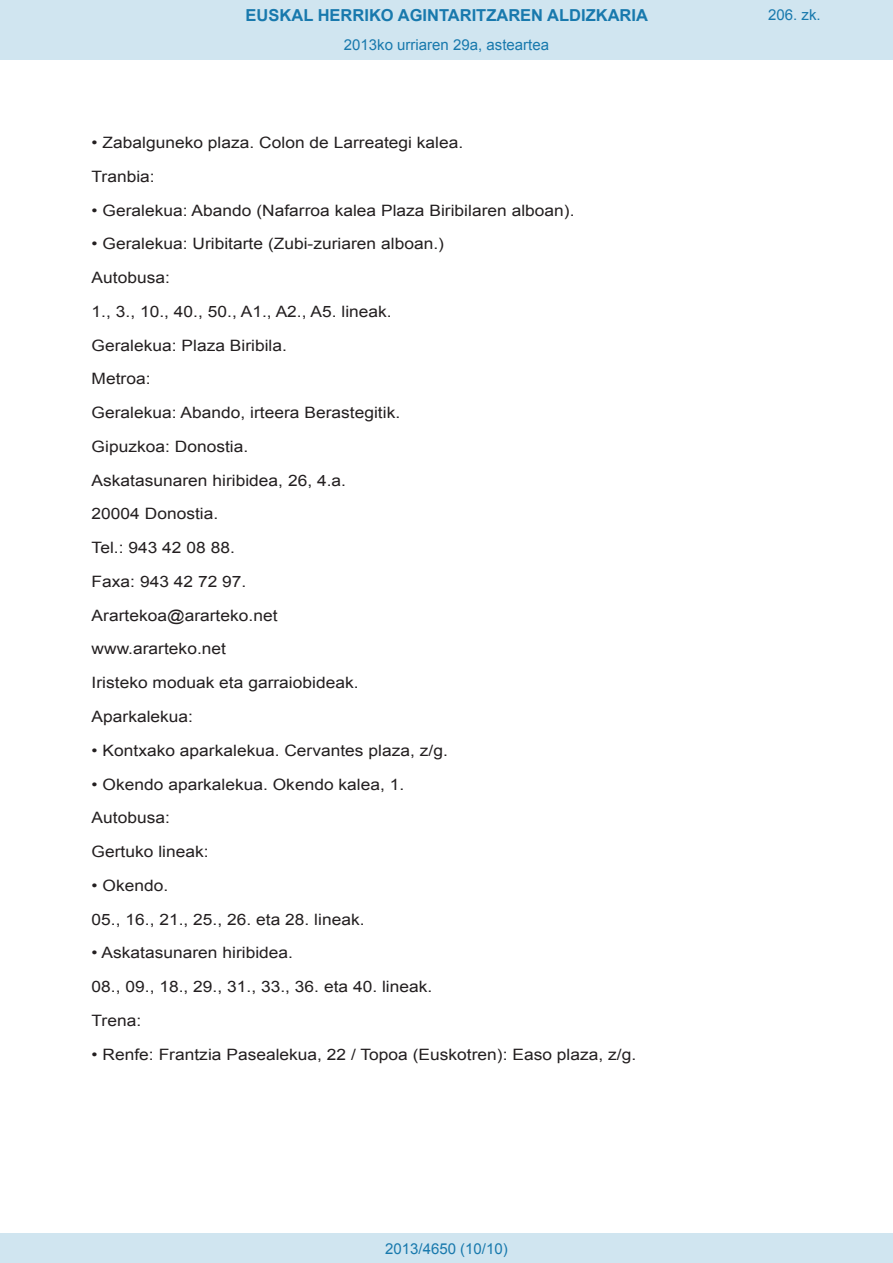
<style>
.page{position:relative;width:893px;height:1263px;background:#fff}
.page>*{position:absolute;margin:0;border:0;box-sizing:border-box;transform-origin:0 0}
.t1{font:700 16.5px "Arial";color:#1879ad}
.BOPVDetalle{font:15.6px "Arial";color:#231f20;scale:1.11 1}
.Paginacion_Centro{font:15px "Arial";color:#1879ad}
</style>
<div class="page">
<div style="left:0;top:0;width:893px;height:60px;background:#d0e5f0"></div>
<div style="left:0;top:1233px;width:893px;height:30px;background:#d0e5f0"></div>
<p class="t1" style="left:246px;top:4px;width:404px">EUSKAL HERRIKO AGINTARITZAREN ALDIZKARIA</p>
<p class="Paginacion_Centro" style="left:344px;top:35px;width:207px">2013ko urriaren 29a, asteartea</p>
<p class="BOPVDetalle" style="left:92px;top:132px;width:336px">• Zabalguneko plaza. Colon de Larreategi kalea.</p>
<p class="BOPVDetalle" style="left:92px;top:166px;width:58px">Tranbia:</p>
<p class="BOPVDetalle" style="left:92px;top:200px;width:437px">• Geralekua: Abando (Nafarroa kalea Plaza Biribilaren alboan).</p>
<p class="BOPVDetalle" style="left:92px;top:234px;width:319px">• Geralekua: Uribitarte (Zubi-zuriaren alboan.)</p>
<p class="BOPVDetalle" style="left:92px;top:267px;width:72px">Autobusa:</p>
<p class="BOPVDetalle" style="left:92px;top:301px;width:272px">1., 3., 10., 40., 50., A1., A2., A5. lineak.</p>
<p class="BOPVDetalle" style="left:92px;top:335px;width:177px">Geralekua: Plaza Biribila.</p>
<p class="BOPVDetalle" style="left:92px;top:369px;width:55px">Metroa:</p>
<p class="BOPVDetalle" style="left:92px;top:402px;width:279px">Geralekua: Abando, irteera Berastegitik.</p>
<p class="BOPVDetalle" style="left:92px;top:436px;width:143px">Gipuzkoa: Donostia.</p>
<p class="BOPVDetalle" style="left:92px;top:470px;width:231px">Askatasunaren hiribidea, 26, 4.a.</p>
<p class="BOPVDetalle" style="left:92px;top:504px;width:116px">20004 Donostia.</p>
<p class="BOPVDetalle" style="left:92px;top:537px;width:130px">Tel.: 943 42 08 88.</p>
<p class="BOPVDetalle" style="left:92px;top:571px;width:141px">Faxa: 943 42 72 97.</p>
<p class="BOPVDetalle" style="left:92px;top:605px;width:169px">Arartekoa@ararteko.net</p>
<p class="BOPVDetalle" style="left:92px;top:639px;width:123px">www.ararteko.net</p>
<p class="BOPVDetalle" style="left:92px;top:672px;width:242px">Iristeko moduak eta garraiobideak.</p>
<p class="BOPVDetalle" style="left:92px;top:706px;width:93px">Aparkalekua:</p>
<p class="BOPVDetalle" style="left:92px;top:740px;width:322px">• Kontxako aparkalekua. Cervantes plaza, z/g.</p>
<p class="BOPVDetalle" style="left:92px;top:774px;width:283px">• Okendo aparkalekua. Okendo kalea, 1.</p>
<p class="BOPVDetalle" style="left:92px;top:808px;width:72px">Autobusa:</p>
<p class="BOPVDetalle" style="left:92px;top:841px;width:107px">Gertuko lineak:</p>
<p class="BOPVDetalle" style="left:92px;top:875px;width:71px">• Okendo.</p>
<p class="BOPVDetalle" style="left:92px;top:909px;width:247px">05., 16., 21., 25., 26. eta 28. lineak.</p>
<p class="BOPVDetalle" style="left:92px;top:943px;width:183px">• Askatasunaren hiribidea.</p>
<p class="BOPVDetalle" style="left:92px;top:976px;width:308px">08., 09., 18., 29., 31., 33., 36. eta 40. lineak.</p>
<p class="BOPVDetalle" style="left:92px;top:1010px;width:46px">Trena:</p>
<p class="BOPVDetalle" style="left:92px;top:1044px;width:492px">• Renfe: Frantzia Pasealekua, 22 / Topoa (Euskotren): Easo plaza, z/g.</p>
<p class="Paginacion_Centro" style="left:385px;top:1238px;width:124px">2013/4650 (10/10)</p>
<p class="Paginacion_Centro" style="left:768px;top:5px;width:54px">206. zk.</p>
</div>
